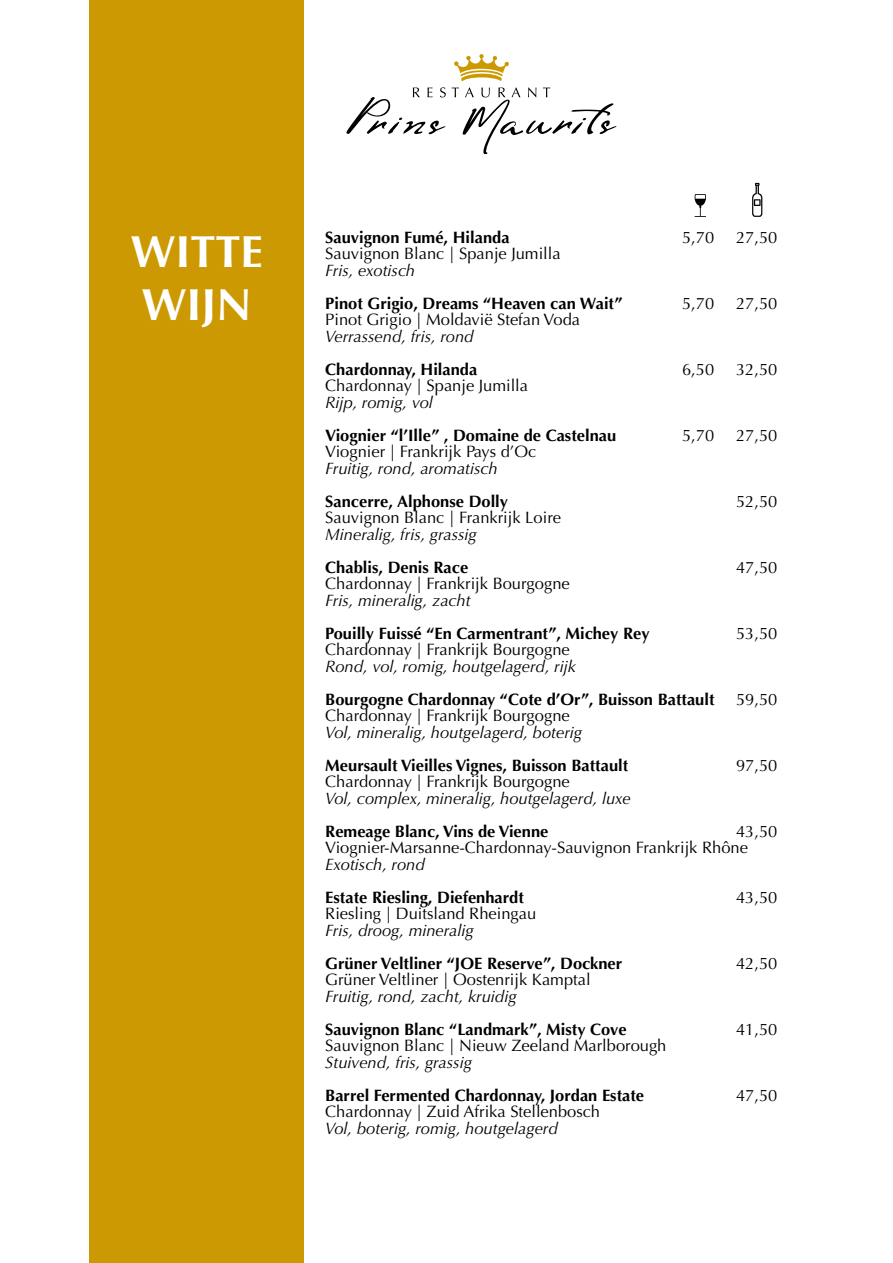
<style>
.page{position:relative;width:893px;height:1263px;background:#fff}
.page>*{position:absolute;margin:0;border:0;box-sizing:border-box;transform-origin:0 0}
.t1{font:700 45px/52.5px "Optima";color:#fff}
.t2{font:16.5px/16.5px "Optima";color:#000}
.t3{font:700 16.5px "Optima";color:#000}
.t4{font:italic 16.5px "Optima";color:#000}
</style>
<div class="page">
<div style="left:89px;top:0;width:215px;height:1263px;background:#cc9903"></div>
<svg style="left:454px;top:54px;width:55px;height:27px"></svg>
<svg style="left:346px;top:87px;width:100px;height:47px"></svg>
<svg style="left:452px;top:87px;width:165px;height:67px"></svg>
<svg style="left:694px;top:183px;width:68px;height:34px"></svg>
<h1 class="t1" style="left:130px;top:226px;width:134px">WITTE<br>WIJN</h1>
<p class="t3" style="left:325px;top:227px;width:186px">Sauvignon Fumé, Hilanda</p>
<p class="t2" style="left:682px;top:229px;width:34px">5,70</p>
<p class="t2" style="left:736px;top:229px;width:43px">27,50</p>
<p class="t2" style="left:325px;top:246px;width:237px">Sauvignon Blanc | Spanje Jumilla</p>
<p class="t4" style="left:325px;top:260px;width:91px">Fris, exotisch</p>
<p class="t3" style="left:325px;top:293px;width:298px">Pinot Grigio, Dreams “Heaven can Wait”</p>
<p class="t2" style="left:682px;top:295px;width:34px">5,70</p>
<p class="t2" style="left:736px;top:295px;width:43px">27,50</p>
<p class="t2" style="left:325px;top:312px;width:256px">Pinot Grigio | Moldavië Stefan Voda</p>
<p class="t4" style="left:325px;top:326px;width:150px">Verrassend, fris, rond</p>
<p class="t3" style="left:325px;top:359px;width:154px">Chardonnay, Hilanda</p>
<p class="t2" style="left:682px;top:361px;width:34px">6,50</p>
<p class="t2" style="left:736px;top:361px;width:43px">32,50</p>
<p class="t2" style="left:325px;top:378px;width:204px">Chardonnay | Spanje Jumilla</p>
<p class="t4" style="left:325px;top:392px;width:109px">Rijp, romig, vol</p>
<p class="t3" style="left:325px;top:425px;width:292px">Viognier “l’Ille” , Domaine de Castelnau</p>
<p class="t2" style="left:682px;top:427px;width:34px">5,70</p>
<p class="t2" style="left:736px;top:427px;width:43px">27,50</p>
<p class="t2" style="left:325px;top:444px;width:213px">Viognier | Frankrijk Pays d’Oc</p>
<p class="t4" style="left:325px;top:458px;width:174px">Fruitig, rond, aromatisch</p>
<p class="t3" style="left:325px;top:491px;width:184px">Sancerre, Alphonse Dolly</p>
<p class="t2" style="left:736px;top:493px;width:43px">52,50</p>
<p class="t2" style="left:325px;top:510px;width:237px">Sauvignon Blanc | Frankrijk Loire</p>
<p class="t4" style="left:325px;top:524px;width:153px">Mineralig, fris, grassig</p>
<p class="t3" style="left:325px;top:557px;width:145px">Chablis, Denis Race</p>
<p class="t2" style="left:736px;top:559px;width:43px">47,50</p>
<p class="t2" style="left:325px;top:576px;width:246px">Chardonnay | Frankrijk Bourgogne</p>
<p class="t4" style="left:325px;top:590px;width:147px">Fris, mineralig, zacht</p>
<p class="t3" style="left:325px;top:623px;width:326px">Pouilly Fuissé “En Carmentrant”, Michey Rey</p>
<p class="t2" style="left:736px;top:625px;width:43px">53,50</p>
<p class="t2" style="left:325px;top:642px;width:246px">Chardonnay | Frankrijk Bourgogne</p>
<p class="t4" style="left:325px;top:656px;width:252px">Rond, vol, romig, houtgelagerd, rijk</p>
<p class="t3" style="left:325px;top:689px;width:391px">Bourgogne Chardonnay “Cote d’Or”, Buisson Battault</p>
<p class="t2" style="left:736px;top:691px;width:43px">59,50</p>
<p class="t2" style="left:325px;top:708px;width:246px">Chardonnay | Frankrijk Bourgogne</p>
<p class="t4" style="left:325px;top:722px;width:258px">Vol, mineralig, houtgelagerd, boterig</p>
<p class="t3" style="left:325px;top:755px;width:304px">Meursault Vieilles Vignes, Buisson Battault</p>
<p class="t2" style="left:736px;top:757px;width:43px">97,50</p>
<p class="t2" style="left:325px;top:774px;width:246px">Chardonnay | Frankrijk Bourgogne</p>
<p class="t4" style="left:325px;top:788px;width:307px">Vol, complex, mineralig, houtgelagerd, luxe</p>
<p class="t3" style="left:325px;top:821px;width:225px">Remeage Blanc, Vins de Vienne</p>
<p class="t2" style="left:325px;top:823px;width:454px;text-indent:411px">43,50<br>Viognier-Marsanne-Chardonnay-Sauvignon Frankrijk Rhône</p>
<p class="t4" style="left:325px;top:854px;width:101px">Exotisch, rond</p>
<p class="t3" style="left:325px;top:887px;width:200px">Estate Riesling, Diefenhardt</p>
<p class="t2" style="left:736px;top:889px;width:43px">43,50</p>
<p class="t2" style="left:325px;top:906px;width:212px">Riesling | Duitsland Rheingau</p>
<p class="t4" style="left:325px;top:920px;width:150px">Fris, droog, mineralig</p>
<p class="t3" style="left:325px;top:953px;width:298px">Grüner Veltliner “JOE Reserve”, Dockner</p>
<p class="t2" style="left:736px;top:955px;width:43px">42,50</p>
<p class="t2" style="left:325px;top:972px;width:267px">Grüner Veltliner | Oostenrijk Kamptal</p>
<p class="t4" style="left:325px;top:986px;width:193px">Fruitig, rond, zacht, kruidig</p>
<p class="t3" style="left:325px;top:1019px;width:303px">Sauvignon Blanc “Landmark”, Misty Cove</p>
<p class="t2" style="left:736px;top:1021px;width:43px">41,50</p>
<p class="t2" style="left:325px;top:1038px;width:343px">Sauvignon Blanc | Nieuw Zeeland Marlborough</p>
<p class="t4" style="left:325px;top:1052px;width:148px">Stuivend, fris, grassig</p>
<p class="t3" style="left:325px;top:1085px;width:320px">Barrel Fermented Chardonnay, Jordan Estate</p>
<p class="t2" style="left:736px;top:1087px;width:43px">47,50</p>
<p class="t2" style="left:325px;top:1104px;width:276px">Chardonnay | Zuid Afrika Stellenbosch</p>
<p class="t4" style="left:325px;top:1118px;width:234px">Vol, boterig, romig, houtgelagerd</p>
</div>
